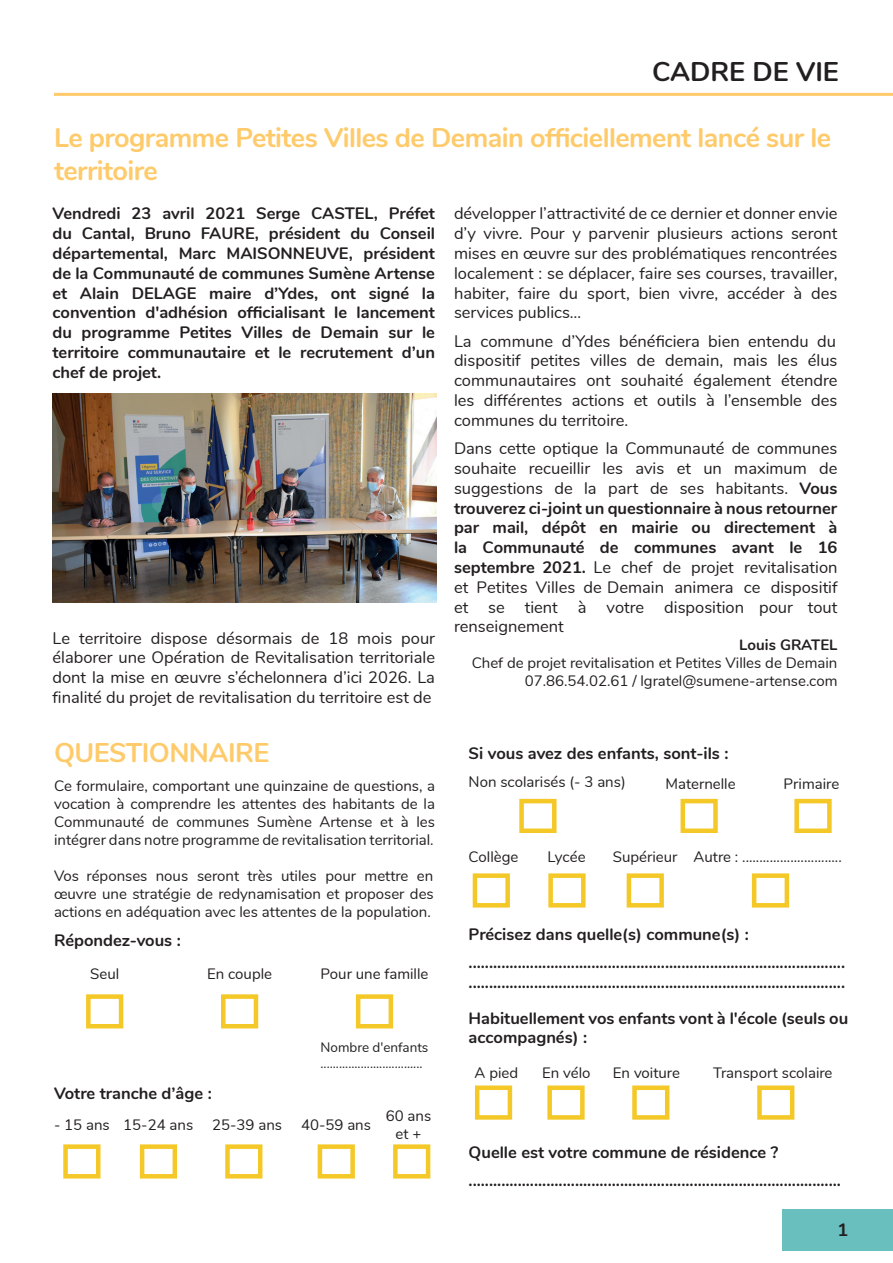
<style>
.page{position:relative;width:893px;height:1263px;background:#fff}
.page>*{position:absolute;margin:0;border:0;box-sizing:border-box;transform-origin:0 0}
.t1{font:700 27px/32.4px "Nunito";letter-spacing:-.02em;color:#feca6a}
.t2{font:700 27px "Nunito";color:#231f20}
.t3{font:700 18px "Nunito";color:#231f20}
.t4{font:16.5px/19.8px "Nunito";color:#231f20;text-align:justify}
.t5{font:700 16.5px/19.8px "Nunito";color:#231f20}
.t6{font:15px/18px "Nunito";color:#231f20;text-align:justify}
.t7{font:700 15px "Nunito";color:#231f20}
.t8{font:13.5px/16.2px "Nunito";color:#231f20}
.s1{font-weight:700}
</style>
<div class="page">
<div style="left:782px;top:1209px;width:111px;height:41px;background:#68bfbd"></div>
<hr style="left:54px;top:93px;width:839px;height:3px;background:#feca6a">
<img style="left:53px;top:393px;width:383px;height:209px">
<div style="left:86px;top:994px;width:37px;height:34px;border:4px solid #f4c827"></div>
<div style="left:63px;top:1144px;width:37px;height:34px;border:4px solid #f4c827"></div>
<div style="left:221px;top:994px;width:37px;height:34px;border:4px solid #f4c827"></div>
<div style="left:140px;top:1144px;width:37px;height:34px;border:4px solid #f4c827"></div>
<div style="left:356px;top:994px;width:37px;height:34px;border:4px solid #f4c827"></div>
<div style="left:225px;top:1144px;width:37px;height:34px;border:4px solid #f4c827"></div>
<div style="left:318px;top:1144px;width:37px;height:34px;border:4px solid #f4c827"></div>
<div style="left:393px;top:1144px;width:37px;height:34px;border:4px solid #f4c827"></div>
<div style="left:680px;top:799px;width:38px;height:34px;border:4px solid #f4c827"></div>
<div style="left:547px;top:1085px;width:38px;height:35px;border:4px solid #f4c827"></div>
<div style="left:473px;top:873px;width:37px;height:34px;border:4px solid #f4c827"></div>
<div style="left:794px;top:799px;width:38px;height:34px;border:4px solid #f4c827"></div>
<div style="left:632px;top:1085px;width:37px;height:35px;border:4px solid #f4c827"></div>
<div style="left:757px;top:1085px;width:37px;height:35px;border:4px solid #f4c827"></div>
<div style="left:548px;top:873px;width:38px;height:34px;border:4px solid #f4c827"></div>
<div style="left:627px;top:873px;width:37px;height:34px;border:4px solid #f4c827"></div>
<div style="left:752px;top:873px;width:37px;height:34px;border:4px solid #f4c827"></div>
<div style="left:519px;top:799px;width:37px;height:34px;border:4px solid #f4c827"></div>
<div style="left:475px;top:1085px;width:37px;height:35px;border:4px solid #f4c827"></div>
<h1 class="t2" style="left:652px;top:52px;width:188px">CADRE DE VIE</h1>
<h1 class="t1" style="left:54px;top:120px;width:779px">Le programme Petites Villes de Demain officiellement lancé sur le territoire</h1>
<p class="t5" style="left:53px;top:203px;width:384px;text-align:justify">Vendredi 23 avril 2021 Serge CASTEL, Préfet du Cantal, Bruno FAURE, président du Conseil départemental, Marc MAISONNEUVE, président de la Communauté de communes Sumène Artense et Alain DELAGE maire d’Ydes, ont signé la convention d'adhésion officialisant le lancement du programme Petites Villes de Demain sur le territoire communautaire et le recrutement d’un chef de projet.</p>
<p class="t4" style="left:454px;top:203px;width:385px">développer l’attractivité de ce dernier et donner envie d’y vivre. Pour y parvenir plusieurs actions seront mises en œuvre sur des problématiques rencontrées localement : se déplacer, faire ses courses, travailler, habiter, faire du sport, bien vivre, accéder à des services publics…</p>
<p class="t4" style="left:454px;top:330px;width:385px">La commune d’Ydes bénéficiera bien entendu du dispositif petites villes de demain, mais les élus communautaires ont souhaité également étendre les différentes actions et outils à l’ensemble des communes du territoire.</p>
<p class="t4" style="left:454px;top:438px;width:385px">Dans cette optique la Communauté de communes souhaite recueillir les avis et un maximum de suggestions de la part de ses habitants. <span class="s1">Vous trouverez ci-joint un questionnaire à nous retourner par mail, dépôt en mairie ou directement à la Communauté de communes avant le 16 septembre 2021.</span> Le chef de projet revitalisation et Petites Villes de Demain animera ce dispositif et se tient à votre disposition pour tout renseignement</p>
<p class="t7" style="left:739px;top:634px;width:100px">Louis GRATEL</p>
<p class="t6" style="left:472px;top:653px;width:367px;text-align:right">Chef de projet revitalisation et Petites Villes de Demain<br>07.86.54.02.61 / lgratel@sumene-artense.com</p>
<p class="t4" style="left:53px;top:627px;width:384px">Le territoire dispose désormais de 18 mois pour élaborer une Opération de Revitalisation territoriale dont la mise en œuvre s’échelonnera d’ici 2026. La finalité du projet de revitalisation du territoire est de</p>
<h1 class="t1" style="left:54px;top:735px;width:217px">QUESTIONNAIRE</h1>
<p class="t6" style="left:54px;top:776px;width:383px">Ce formulaire, comportant une quinzaine de questions, a vocation à comprendre les attentes des habitants de la Communauté de communes Sumène Artense et à les intégrer dans notre programme de revitalisation territorial.</p>
<p class="t6" style="left:54px;top:866px;width:381px">Vos réponses nous seront très utiles pour mettre en œuvre une stratégie de redynamisation et proposer des actions en adéquation avec les attentes de la population.</p>
<p class="t5" style="left:54px;top:930px;width:128px">Répondez-vous :</p>
<p class="t5" style="left:469px;top:742px;width:261px">Si vous avez des enfants, sont-ils :</p>
<p class="t6" style="left:469px;top:771px;width:159px">Non scolarisés (- 3 ans)</p>
<p class="t6" style="left:665px;top:774px;width:72px">Maternelle</p>
<p class="t6" style="left:784px;top:774px;width:57px">Primaire</p>
<p class="t6" style="left:547px;top:847px;width:40px">Lycée</p>
<p class="t6" style="left:613px;top:847px;width:230px">Supérieur Autre : .............................</p>
<p class="t6" style="left:469px;top:847px;width:51px">Collège</p>
<p class="t5" style="left:469px;top:919px;width:378px;line-height:28.3px">Précisez dans quelle(s) commune(s) : ............................................................................................</p>
<p class="t5" style="left:469px;top:971px;width:378px">............................................................................................</p>
<p class="t6" style="left:90px;top:964px;width:31px">Seul</p>
<p class="t6" style="left:207px;top:964px;width:67px">En couple</p>
<p class="t6" style="left:320px;top:964px;width:109px">Pour une famille</p>
<p class="t8" style="left:321px;top:1039px;width:109px">Nombre d'enfants .................................</p>
<p class="t5" style="left:54px;top:1082px;width:159px">Votre tranche d’âge :</p>
<p class="t6" style="left:54px;top:1115px;width:57px">- 15 ans</p>
<p class="t6" style="left:386px;top:1106px;width:47px;text-align:center">60 ans et +</p>
<p class="t6" style="left:123px;top:1115px;width:71px">15-24 ans</p>
<p class="t6" style="left:212px;top:1115px;width:71px">25-39 ans</p>
<p class="t6" style="left:301px;top:1115px;width:71px">40-59 ans</p>
<p class="t5" style="left:469px;top:1007px;width:381px">Habituellement vos enfants vont à l'école (seuls ou accompagnés) :</p>
<p class="t6" style="left:475px;top:1063px;width:45px">A pied</p>
<p class="t6" style="left:542px;top:1063px;width:50px">En vélo</p>
<p class="t6" style="left:613px;top:1063px;width:69px">En voiture</p>
<p class="t6" style="left:713px;top:1063px;width:121px">Transport scolaire</p>
<p class="t5" style="left:469px;top:1137px;width:374px;line-height:28.3px">Quelle est votre commune de résidence ? ...........................................................................................</p>
<p class="t3" style="left:837px;top:1216px;width:12px">1</p>
</div>
